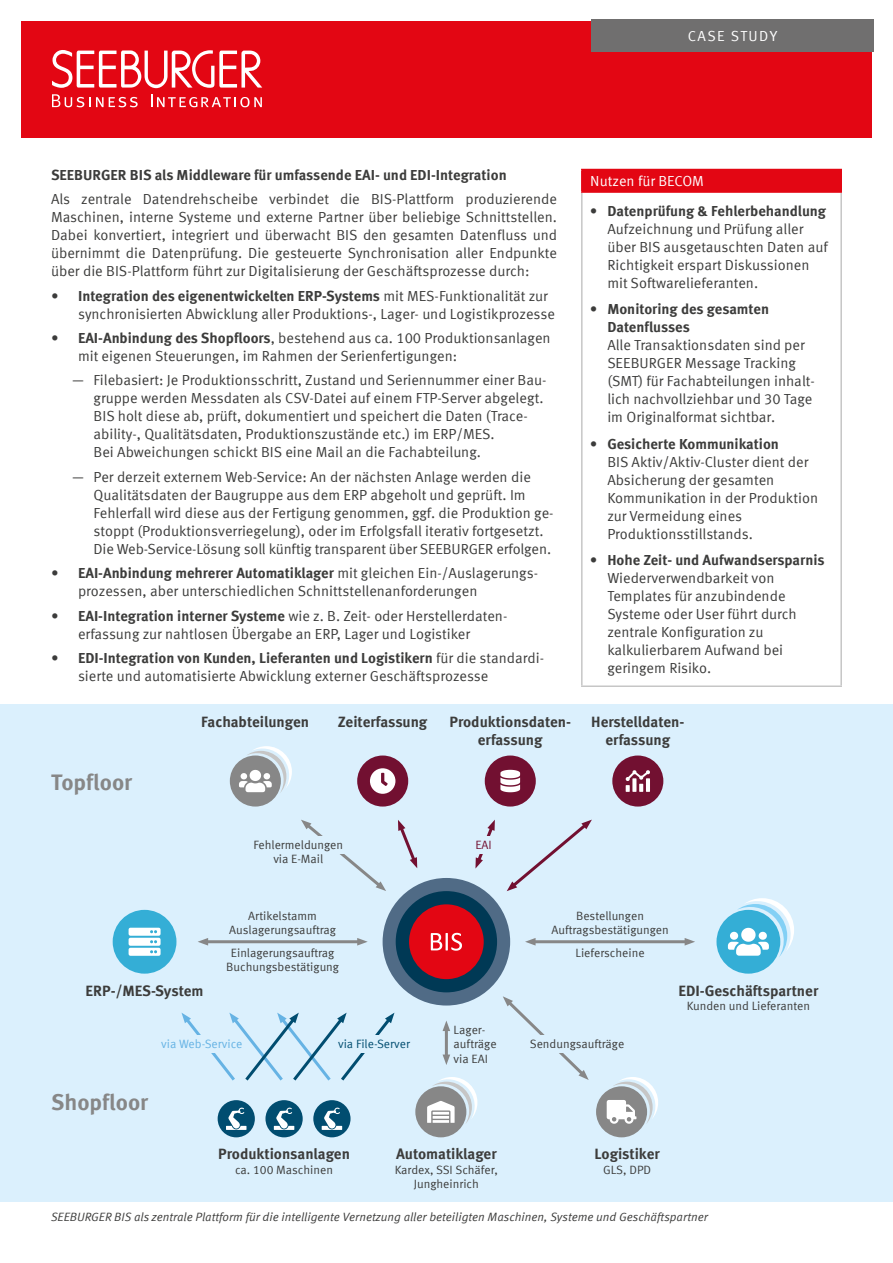
<style>
.page{position:relative;width:893px;height:1263px;background:#fff}
.page>*{position:absolute;margin:0;border:0;box-sizing:border-box;transform-origin:0 0}
.t1{font:700 22.5px "Meta Offc Pro";color:#878787}
.t2{font:700 15px/18px "Meta Offc Pro";color:#3c3c3b;text-align:center}
.t3{font:14.55px/18px "Meta Offc Pro Norm";color:#3c3c3b}
.t4{font:700 14.55px/18px "Meta Offc Pro";color:#3c3c3b}
.t5{font:14.55px "Meta Offc Pro Norm";color:#fff}
.t6{font:14.55px "Meta Offc Pro Norm";letter-spacing:.1em;color:#fff}
.t7{font:12px/14.4px "Meta Offc Pro Norm";color:#3c3c3b;text-align:center}
.t8{font:12px "Meta Offc Pro Norm Ita";color:#3c3c3b}
.t9{font:12px "Meta Offc Pro Norm";letter-spacing:-.005em;color:#66b3e4}
.t10{font:12px "Meta Offc Pro Norm";color:#014d70}
.t11{font:12px "Meta Offc Pro Norm";color:#721031}
.s1{font-family:"Meta Offc Pro Norm";font-weight:400}
.s2{font-family:"Meta Offc Pro";font-weight:700}
</style>
<div class="page">
<div style="left:21px;top:21px;width:851px;height:117px;background:#e30613"></div>
<div style="left:591px;top:19px;width:283px;height:33px;background:#706f6f"></div>
<svg style="left:52px;top:50px;width:210px;height:38px"></svg>
<svg style="left:151px;top:94px;width:111px;height:13px"></svg>
<svg style="left:52px;top:94px;width:86px;height:13px"></svg>
<div style="left:0;top:704px;width:893px;height:498px;background:#dbf0fd"></div>
<div style="left:582px;top:170px;width:259px;height:22px;background:#e30613"></div>
<hr style="left:581px;top:193px;width:2px;height:492px;background:#c6c6c6">
<hr style="left:840px;top:193px;width:2px;height:492px;background:#c6c6c6">
<hr style="left:581px;top:685px;width:261px;height:2px;background:#c6c6c6">
<hr style="left:581px;top:170px;width:2px;height:21px;background:#e30613">
<hr style="left:581px;top:169px;width:261px;height:1px;background:#e30613">
<hr style="left:840px;top:170px;width:2px;height:21px;background:#e30613">
<hr style="left:581px;top:191px;width:261px;height:2px;background:#e30613">
<div style="left:113px;top:910px;width:63px;height:64px;background:#34aed6;border-radius:50%"></div>
<svg style="left:129px;top:928px;width:32px;height:28px"></svg>
<hr style="left:206px;top:940px;width:153px;height:3px;background:#878787">
<svg style="left:357px;top:938px;width:11px;height:7px"></svg>
<svg style="left:198px;top:938px;width:10px;height:7px"></svg>
<hr style="left:533px;top:940px;width:154px;height:3px;background:#878787">
<svg style="left:685px;top:938px;width:10px;height:7px"></svg>
<svg style="left:525px;top:938px;width:11px;height:7px"></svg>
<div style="left:383px;top:878px;width:127px;height:127px;background:#506b86;border-radius:50%"></div>
<div style="left:396px;top:891px;width:101px;height:101px;background:#003955;border-radius:50%"></div>
<div style="left:409px;top:904px;width:75px;height:75px;background:#e30613;border-radius:50%"></div>
<svg style="left:431px;top:933px;width:31px;height:18px"></svg>
<hr style="left:445px;top:1029px;width:3px;height:28px;background:#878787">
<svg style="left:443px;top:1054px;width:7px;height:11px"></svg>
<svg style="left:443px;top:1021px;width:7px;height:10px"></svg>
<div style="left:485px;top:755px;width:51px;height:51px;background:#721031;border-radius:50%"></div>
<svg style="left:500px;top:770px;width:20px;height:22px"></svg>
<div style="left:612px;top:755px;width:51px;height:51px;background:#721031;border-radius:50%"></div>
<svg style="left:626px;top:770px;width:24px;height:22px"></svg>
<div style="left:357px;top:755px;width:51px;height:51px;background:#721031;border-radius:50%"></div>
<svg style="left:370px;top:768px;width:25px;height:26px"></svg>
<div style="left:716px;top:910px;width:64px;height:64px;background:#34aed6;border-radius:50%"></div>
<svg style="left:728px;top:898px;width:66px;height:59px"></svg>
<div style="left:230px;top:755px;width:51px;height:51px;background:#878787;border-radius:50%"></div>
<svg style="left:239px;top:746px;width:53px;height:47px"></svg>
<div style="left:265px;top:1100px;width:38px;height:37px;background:#014d70;border-radius:50%"></div>
<svg style="left:274px;top:1107px;width:20px;height:23px"></svg>
<div style="left:415px;top:1086px;width:51px;height:51px;background:#878787;border-radius:50%"></div>
<svg style="left:427px;top:1077px;width:50px;height:47px"></svg>
<div style="left:596px;top:1086px;width:51px;height:51px;background:#878787;border-radius:50%"></div>
<svg style="left:607px;top:1077px;width:51px;height:47px"></svg>
<div style="left:218px;top:1100px;width:37px;height:37px;background:#014d70;border-radius:50%"></div>
<svg style="left:226px;top:1107px;width:20px;height:23px"></svg>
<div style="left:313px;top:1100px;width:38px;height:37px;background:#014d70;border-radius:50%"></div>
<svg style="left:322px;top:1107px;width:20px;height:23px"></svg>
<svg style="left:503px;top:996px;width:86px;height:84px"></svg>
<div style="left:525px;top:1035px;width:104px;height:17px;background:#dbf0fd"></div>
<svg style="left:181px;top:1013px;width:213px;height:68px"></svg>
<div style="left:336px;top:1035px;width:76px;height:17px;background:#dbf0fd"></div>
<svg style="left:507px;top:820px;width:85px;height:71px"></svg>
<svg style="left:475px;top:820px;width:20px;height:48px"></svg>
<div style="left:467px;top:836px;width:33px;height:17px;background:#dbf0fd"></div>
<svg style="left:398px;top:820px;width:20px;height:48px"></svg>
<svg style="left:301px;top:820px;width:85px;height:71px"></svg>
<div style="left:312px;top:836px;width:43px;height:17px;background:#dbf0fd"></div>
<p class="t6" style="left:688px;top:25px;width:91px">CASE STUDY</p>
<p class="t4" style="left:51px;top:165px;width:457px">SEEBURGER BIS als Middleware für umfassende EAI- und EDI-Integration</p>
<p class="t3" style="left:51px;top:189px;width:508px;text-align:justify">Als zentrale Datendrehscheibe verbindet die BIS-Plattform produzierende Maschinen, interne Systeme und externe Partner über beliebige Schnittstellen.<br>Dabei konvertiert, integriert und überwacht BIS den gesamten Datenfluss und übernimmt die Datenprüfung. Die gesteuerte Synchronisation aller Endpunkte über die BIS-Plattform führt zur Digitalisierung der Geschäftsprozesse durch:</p>
<p class="t4" style="left:51px;top:286px;width:498px"><span class="s1">•</span> Integration des eigenentwickelten ERP-Systems <span class="s1">mit MES-Funktionalität zur</span></p>
<p class="t3" style="left:78px;top:304px;width:478px">synchronisierten Abwicklung aller Produktions-, Lager- und Logistikprozesse</p>
<p class="t3" style="left:78px;top:328px;width:474px;text-indent:-27px">• <span class="s2">EAI-Anbindung des Shopfloors</span>, bestehend aus ca. 100 Produktionsanlagen mit eigenen Steuerungen, im Rahmen der Serienfertigungen:</p>
<p class="t3" style="left:94px;top:370px;width:454px;text-indent:-21px">— Filebasiert: Je Produktionsschritt, Zustand und Seriennummer einer Bau&shy;gruppe werden Messdaten als CSV-Datei auf einem FTP-Server abgelegt.<br>BIS holt diese ab, prüft, dokumentiert und speichert die Daten (Trace&shy;ability-, Qualitätsdaten, Produktionszustände etc.) im ERP/MES.<br>Bei Abweichungen schickt BIS eine Mail an die Fachabteilung.</p>
<p class="t3" style="left:94px;top:467px;width:462px;text-indent:-21px">— Per derzeit externem Web-Service: An der nächsten Anlage werden die Qualitätsdaten der Baugruppe aus dem ERP abgeholt und geprüft. Im Fehlerfall wird diese aus der Fertigung genommen, ggf. die Produktion ge&shy;stoppt (Produktionsverriegelung), oder im Erfolgsfall iterativ fortgesetzt.<br>Die Web-Service-Lösung soll künftig transparent über SEEBURGER erfolgen.</p>
<p class="t4" style="left:51px;top:563px;width:488px"><span class="s1">•</span> EAI-Anbindung mehrerer Automatiklager <span class="s1">mit gleichen Ein-/Auslagerungs-</span></p>
<p class="t3" style="left:78px;top:581px;width:401px">prozessen, aber unterschiedlichen Schnittstellenanforderungen</p>
<p class="t3" style="left:78px;top:606px;width:431px;text-indent:-27px">• <span class="s2">EAI-Integration interner Systeme</span> wie z. B. Zeit- oder Herstellerdaten&shy;erfassung zur nahtlosen Übergabe an ERP, Lager und Logistiker</p>
<p class="t4" style="left:51px;top:648px;width:495px"><span class="s1">•</span> EDI-Integration von Kunden, Lieferanten und Logistikern <span class="s1">für die standardi-</span></p>
<p class="t3" style="left:78px;top:666px;width:412px">sierte und automatisierte Abwicklung externer Geschäftsprozesse</p>
<p class="t5" style="left:590px;top:170px;width:115px">Nutzen für BECOM</p>
<p class="t4" style="left:590px;top:201px;width:237px">• Datenprüfung &amp; Fehlerbehandlung</p>
<p class="t3" style="left:607px;top:219px;width:222px">Aufzeichnung und Prüfung aller über BIS ausgetauschten Daten auf<br>Richtigkeit erspart Diskussionen mit Softwarelieferanten.</p>
<p class="t4" style="left:607px;top:299px;width:163px;text-indent:-17px">• Monitoring des gesamten<br>Datenflusses</p>
<p class="t3" style="left:607px;top:335px;width:209px">Alle Transaktionsdaten sind per<br>SEEBURGER Message Tracking (SMT) für Fachabteilungen inhalt&shy;lich nachvollziehbar und 30 Tage im Originalformat sichtbar.</p>
<p class="t4" style="left:590px;top:434px;width:190px">• Gesicherte Kommunikation</p>
<p class="t3" style="left:607px;top:452px;width:212px">BIS Aktiv/Aktiv-Cluster dient der<br>Absicherung der gesamten<br>Kommunikation in der Produktion zur Vermeidung eines<br>Produktionsstillstands.</p>
<p class="t4" style="left:590px;top:550px;width:236px">• Hohe Zeit- und Aufwandsersparnis</p>
<p class="t3" style="left:607px;top:568px;width:191px">Wiederverwendbarkeit von<br>Templates für anzubindende<br>Systeme oder User führt durch zentrale Konfiguration zu kalkulierbarem Aufwand bei geringem Risiko.</p>
<h1 class="t1" style="left:51px;top:764px;width:83px">Topfloor</h1>
<p class="t2" style="left:201px;top:711px;width:109px">Fachabteilungen</p>
<p class="t2" style="left:338px;top:711px;width:91px">Zeiterfassung</p>
<p class="t2" style="left:449px;top:711px;width:123px">Produktionsdaten&shy;erfassung</p>
<p class="t2" style="left:591px;top:711px;width:95px">Herstelldaten&shy;erfassung</p>
<p class="t7" style="left:253px;top:836px;width:91px">Fehlermeldungen</p>
<p class="t11" style="left:475px;top:836px;width:18px">EAI</p>
<p class="t7" style="left:273px;top:851px;width:51px">via E-Mail</p>
<p class="t7" style="left:229px;top:907px;width:108px">Artikelstamm<br>Auslagerungsauftrag</p>
<p class="t7" style="left:226px;top:945px;width:114px">Einlagerungsauftrag<br>Buchungsbestätigung</p>
<p class="t7" style="left:551px;top:907px;width:119px">Bestellungen<br>Auftragsbestätigungen</p>
<p class="t7" style="left:575px;top:945px;width:71px">Lieferscheine</p>
<p class="t2" style="left:86px;top:981px;width:119px">ERP-/MES-System</p>
<p class="t2" style="left:678px;top:980px;width:141px">EDI-Geschäftspartner</p>
<p class="t7" style="left:687px;top:998px;width:125px">Kunden und Lieferanten</p>
<h1 class="t1" style="left:51px;top:1084px;width:99px">Shopfloor</h1>
<p class="t7" style="left:454px;top:1022px;width:44px;text-align:left">Lager&shy;aufträge via EAI</p>
<p class="t9" style="left:161px;top:1035px;width:83px">via Web-Service</p>
<p class="t10" style="left:338px;top:1035px;width:73px">via File-Server</p>
<p class="t7" style="left:530px;top:1036px;width:96px">Sendungsaufträge</p>
<p class="t2" style="left:218px;top:1144px;width:133px">Produktionsanlagen</p>
<p class="t7" style="left:235px;top:1162px;width:100px">ca. 100 Maschinen</p>
<p class="t2" style="left:396px;top:1144px;width:102px">Automatiklager</p>
<p class="t7" style="left:395px;top:1162px;width:105px">Kardex, SSI Schäfer,<br>Jungheinrich</p>
<p class="t2" style="left:594px;top:1144px;width:67px">Logistiker</p>
<p class="t7" style="left:603px;top:1162px;width:50px">GLS, DPD</p>
<p class="t8" style="left:51px;top:1208px;width:659px">SEEBURGER BIS als zentrale Plattform für die intelligente Vernetzung aller beteiligten Maschinen, Systeme und Geschäftspartner</p>
</div>
